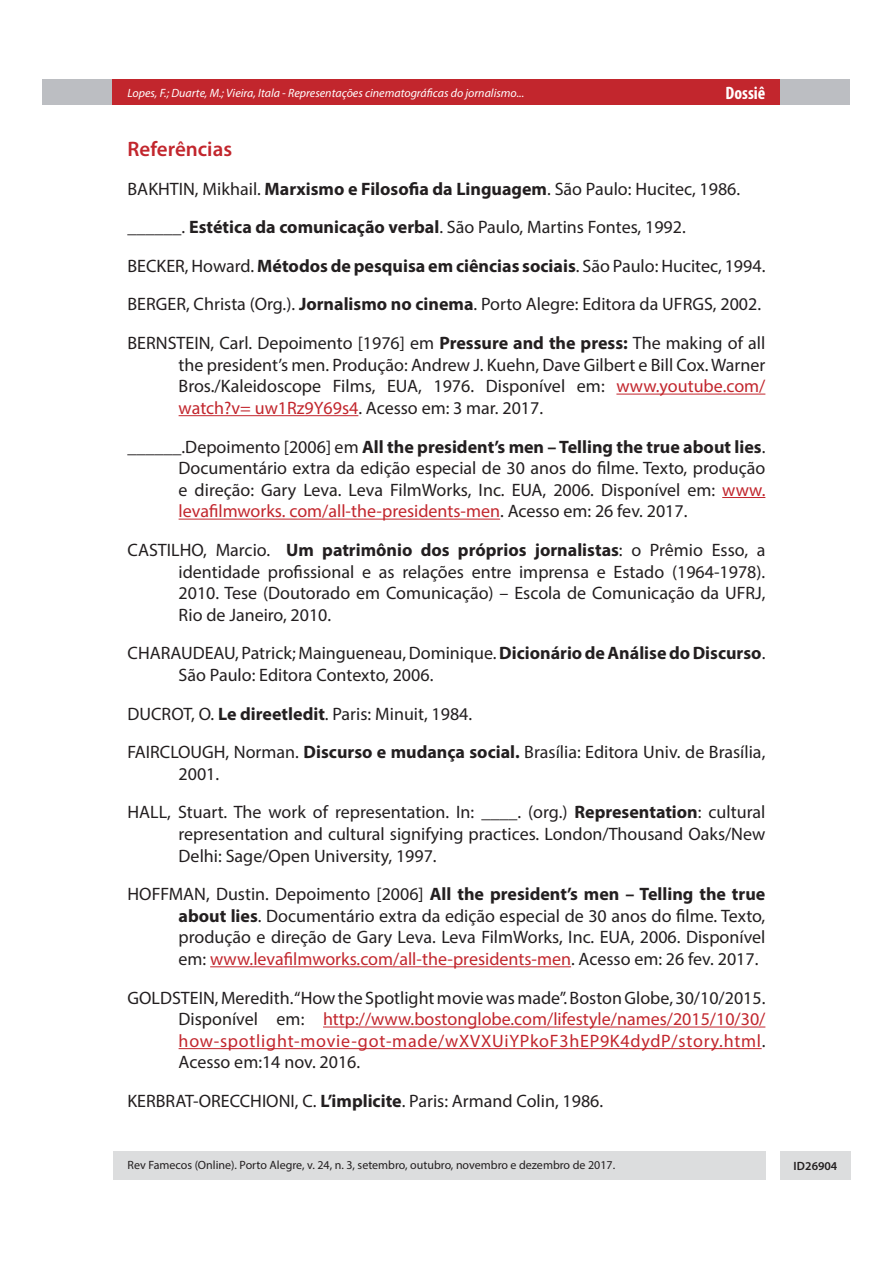
<style>
.page{position:relative;width:893px;height:1263px;background:#fff}
.page>*{position:absolute;margin:0;border:0;box-sizing:border-box;transform-origin:0 0}
.Interna_-_subtítulo{font:600 21px "Myriad Pro";color:#c2262d}
.Interna_-_referência{font:18px/21.6px "Myriad Pro";color:#231f20;text-align:justify}
.Interna_-_referência-2{font:18px/21.6px "Myriad Pro";letter-spacing:.04em;color:#c2262d;text-align:justify}
.Interna_-_referência-3{font:700 18px "Myriad Pro";color:#231f20}
.t1{font:700 condensed 18px "Myriad Pro";color:#fff}
.t2{font:12px "Myriad Pro";color:#231f20}
.t3{font:italic 12px "Myriad Pro";color:#fff}
.t4{font:600 12px "Myriad Pro";color:#231f20}
.s1{font-weight:700}
.s2{font-weight:400}
.s3{color:#c2262d}
.s4{color:#231f20}
</style>
<div class="page">
<div style="left:43px;top:80px;width:807px;height:25px;background:#bcbec2"></div>
<div style="left:113px;top:80px;width:667px;height:25px;background:#c2262d"></div>
<div style="left:780px;top:1151px;width:70px;height:28px;background:#dcddde"></div>
<div style="left:113px;top:1151px;width:652px;height:28px;background:#dcddde"></div>
<hr style="left:616px;top:394px;width:149px;height:1px;background:#c2262d">
<hr style="left:179px;top:415px;width:179px;height:1px;background:#c2262d">
<hr style="left:722px;top:497px;width:43px;height:1px;background:#c2262d">
<hr style="left:179px;top:519px;width:321px;height:1px;background:#c2262d">
<hr style="left:210px;top:966px;width:361px;height:1px;background:#c2262d">
<hr style="left:323px;top:1026px;width:442px;height:1px;background:#c2262d">
<hr style="left:179px;top:1048px;width:583px;height:1px;background:#c2262d">
<p class="t3" style="left:128px;top:85px;width:398px">Lopes, F.; Duarte, M.; Vieira, Itala - Representações cinematográficas do jornalismo...</p>
<p class="t1" style="left:726px;top:82px;width:41px">Dossiê</p>
<p class="Interna_-_subtítulo" style="left:128px;top:136px;width:106px">Referências</p>
<p class="Interna_-_referência" style="left:128px;top:177px;width:614px">BAKHTIN, Mikhail. <span class="s1">Marxismo e Filosofia da Linguagem</span>. São Paulo: Hucitec, 1986.</p>
<p class="Interna_-_referência-3" style="left:128px;top:215px;width:560px">______<span class="s2">.</span> Estética da comunicação verbal<span class="s2">. São Paulo, Martins Fontes, 1992.</span></p>
<p class="Interna_-_referência" style="left:128px;top:255px;width:639px">BECKER, Howard. <span class="s1">Métodos de pesquisa em ciências sociais</span>. São Paulo: Hucitec, 1994.</p>
<p class="Interna_-_referência" style="left:128px;top:293px;width:635px">BERGER, Christa (Org.). <span class="s1">Jornalismo no cinema</span>. Porto Alegre: Editora da UFRGS, 2002.</p>
<p class="Interna_-_referência" style="left:179px;top:332px;width:588px;text-indent:-51px">BERNSTEIN, Carl. Depoimento [1976] em <span class="s1">Pressure and the press:</span> The making of all the president’s men. Produção: Andrew J. Kuehn, Dave Gilbert e Bill Cox. Warner Bros./Kaleidoscope Films, EUA, 1976. Disponível em: <span class="s3">www.youtube.com/ watch?v= uw1Rz9Y69s4</span>. Acesso em: 3 mar. 2017.</p>
<p class="Interna_-_referência" style="left:179px;top:435px;width:588px;text-indent:-51px">______.Depoimento [2006] em <span class="s1">All the president’s men – Telling the true about lies</span>.<br>Documentário extra da edição especial de 30 anos do filme. Texto, produção e direção: Gary Leva. Leva FilmWorks, Inc. EUA, 2006. Disponível em: <span class="s3">www. levafilmworks. com/all-the-presidents-men</span>. Acesso em: 26 fev. 2017.</p>
<p class="Interna_-_referência" style="left:179px;top:539px;width:588px;text-indent:-51px">CASTILHO, Marcio. <span class="s1">Um patrimônio dos próprios jornalistas</span>: o Prêmio Esso, a identidade profissional e as relações entre imprensa e Estado (1964-1978).<br>2010. Tese (Doutorado em Comunicação) – Escola de Comunicação da UFRJ, Rio de Janeiro, 2010.</p>
<p class="Interna_-_referência" style="left:179px;top:642px;width:588px;text-indent:-51px">CHARAUDEAU, Patrick; Maingueneau, Dominique. <span class="s1">Dicionário de Análise do Discurso</span>.<br>São Paulo: Editora Contexto, 2006.</p>
<p class="Interna_-_referência" style="left:128px;top:702px;width:346px">DUCROT, O. <span class="s1">Le direetledit</span>. Paris: Minuit, 1984.</p>
<p class="Interna_-_referência" style="left:179px;top:741px;width:588px;text-indent:-51px">FAIRCLOUGH, Norman. <span class="s1">Discurso e mudança social.</span> Brasília: Editora Univ. de Brasília,<br>2001.</p>
<p class="Interna_-_referência" style="left:179px;top:801px;width:588px;text-indent:-51px">HALL, Stuart. The work of representation. In: ____. (org.) <span class="s1">Representation</span>: cultural representation and cultural signifying practices. London/Thousand Oaks/New Delhi: Sage/Open University, 1997.</p>
<p class="Interna_-_referência" style="left:179px;top:883px;width:588px;text-indent:-51px">HOFFMAN, Dustin. Depoimento [2006] <span class="s1">All the president’s men – Telling the true about lies</span>. Documentário extra da edição especial de 30 anos do filme. Texto, produção e direção de Gary Leva. Leva FilmWorks, Inc. EUA, 2006. Disponível em: <span class="s3">www.levafilmworks.com/all-the-presidents-men</span>. Acesso em: 26 fev. 2017.</p>
<p class="Interna_-_referência-2" style="left:179px;top:986px;width:588px;text-indent:-51px"><span class="s4">GOLDSTEIN, Meredith. “How the Spotlight movie was made”. Boston Globe, 30/10/2015.<br>Disponível em:</span> http://www.bostonglobe.com/lifestyle/names/2015/10/30/ how-spotlight-movie-got-made/wXVXUiYPkoF3hEP9K4dydP/story.html<span class="s4">.<br>Acesso em:14 nov. 2016.</span></p>
<p class="Interna_-_referência" style="left:128px;top:1090px;width:477px">KERBRAT-ORECCHIONI, C. <span class="s1">L’implicite</span>. Paris: Armand Colin, 1986.</p>
<p class="t2" style="left:128px;top:1158px;width:489px">Rev Famecos (Online). Porto Alegre, v. 24, n. 3, setembro, outubro, novembro e dezembro de 2017.</p>
<p class="t4" style="left:793px;top:1158px;width:45px">ID26904</p>
</div>
